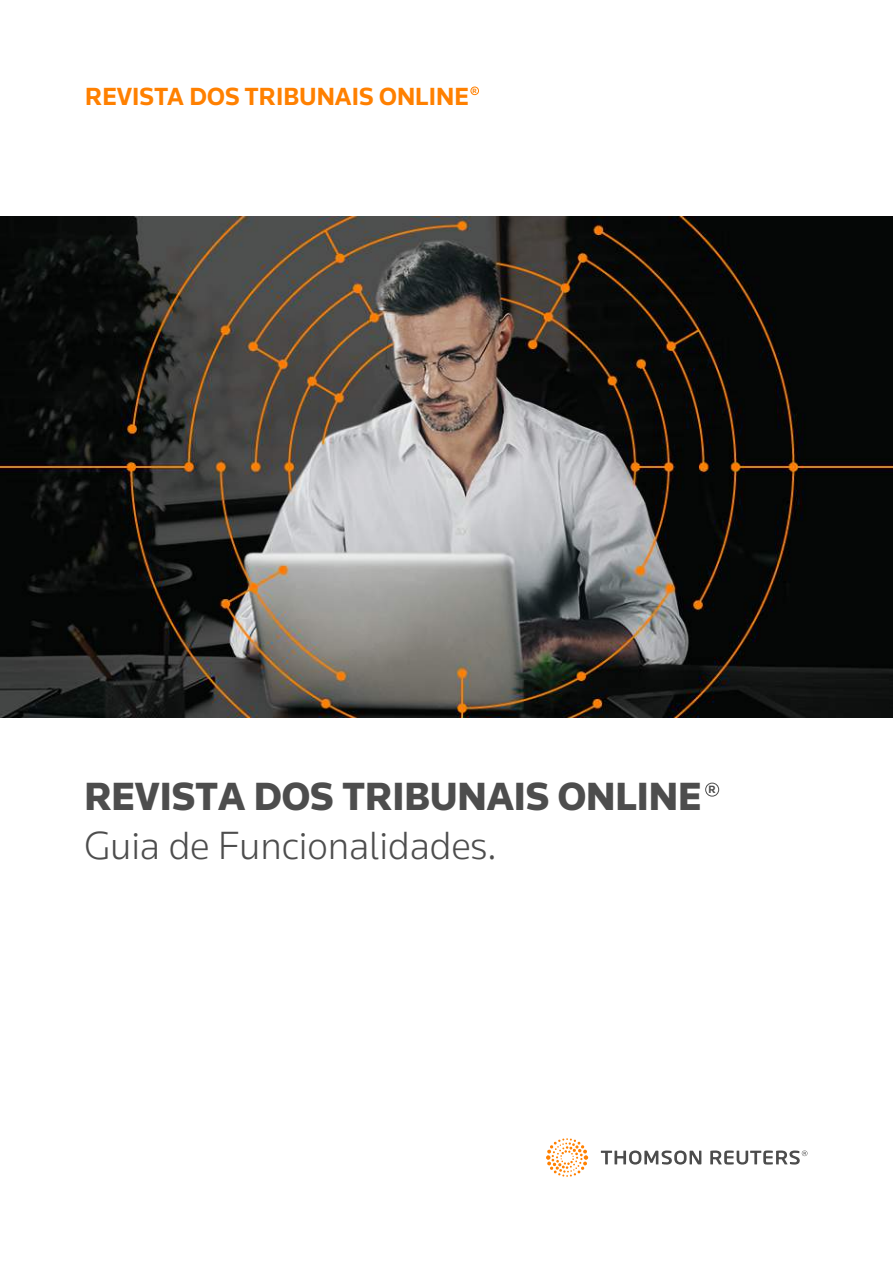
<style>
.page{position:relative;width:893px;height:1263px;background:#fff}
.page>*{position:absolute;margin:0;border:0;box-sizing:border-box;transform-origin:0 0}
.t1{font:900 40.5px "Knowledge 2017";letter-spacing:-.005em;color:#4d4d4d}
.t2{font:300 40.5px "Knowledge 2017";letter-spacing:-.005em;color:#4d4d4d}
.t3{font:700 25.5px "Knowledge 2017";color:#ff8000}
.t4{font:700 10.95px "Knowledge 2017";color:#4d4d4d}
.t5{font:700 6.45px "Knowledge 2017";color:#ff8000}
</style>
<div class="page">
<img style="left:0;top:216px;width:893px;height:501px">
<div style="left:470px;top:87px;width:9px;height:8px;border:1px solid #ff8000;border-radius:50%"></div>
<svg style="left:601px;top:1150px;width:206px;height:14px"></svg>
<svg style="left:546px;top:1138px;width:42px;height:39px"></svg>
<div style="left:705px;top:783px;width:14px;height:13px;border:1px solid #4d4d4d;border-radius:50%"></div>
<p class="t3" style="left:85px;top:80px;width:385px">REVISTA DOS TRIBUNAIS ONLINE</p>
<p class="t5" style="left:473px;top:87px;width:6px">R</p>
<p class="t1" style="left:84px;top:772px;width:619px">REVISTA DOS TRIBUNAIS ONLINE</p>
<p class="t2" style="left:84px;top:820px;width:414px">Guia de Funcionalidades.</p>
<p class="t4" style="left:708px;top:782px;width:9px">R</p>
</div>
